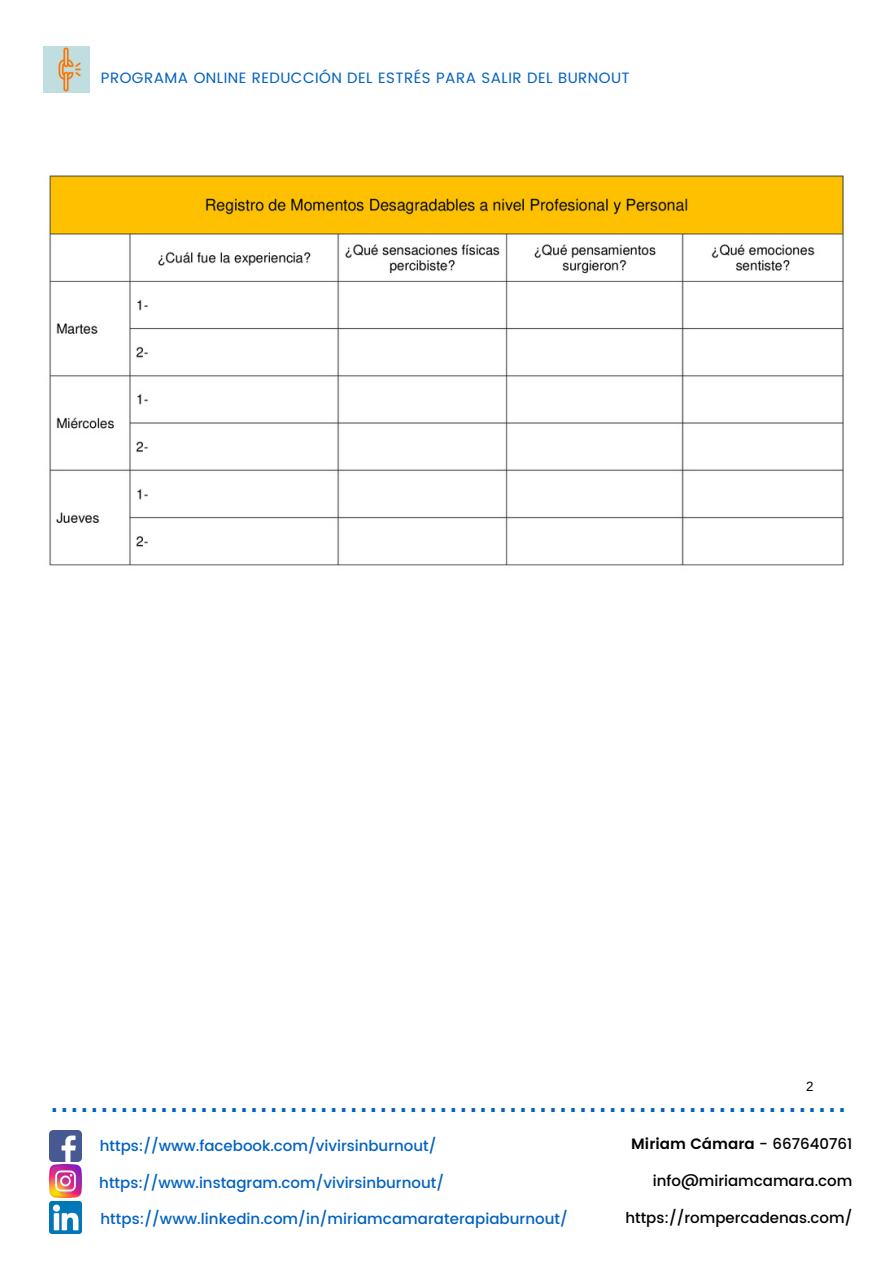
<style>
.page{position:relative;width:893px;height:1264px;background:#fff}
.page>*{position:absolute;margin:0;border:0;box-sizing:border-box;transform-origin:0 0}
.t1{font:36px "Arimo";color:#0061c2}
.t2{font:500 15px "Poppins";color:#0061c2}
.t3{font:15px "Poppins";letter-spacing:.03em;color:#0061c2}
.t4{font:500 15px "Poppins";color:#000}
.t5{font:600 15px "Poppins";color:#000}
.t6{font:13.35px "Arimo";color:#000}
.s1{font-weight:500}
</style>
<div class="page">
<img style="left:43px;top:47px;width:46px;height:46px">
<img style="left:50px;top:1130px;width:31px;height:31px">
<img style="left:50px;top:1201px;width:31px;height:32px">
<img style="left:49px;top:1164px;width:33px;height:33px">
<img style="left:49px;top:175px;width:795px;height:391px">
<p class="t3" style="left:101px;top:69px;width:530px">PROGRAMA ONLINE REDUCCIÓN DEL ESTRÉS PARA SALIR DEL BURNOUT</p>
<p class="t6" style="left:806px;top:1078px;width:9px">2</p>
<h1 class="t1" style="left:50px;top:1079px;width:799px">................................................................................</h1>
<p class="t2" style="left:100px;top:1136px;width:338px">https://www.facebook.com/vivirsinburnout/</p>
<p class="t2" style="left:99px;top:1174px;width:346px">https://www.instagram.com/vivirsinburnout/</p>
<p class="t2" style="left:100px;top:1209px;width:469px">https://www.linkedin.com/in/miriamcamaraterapiaburnout/</p>
<p class="t5" style="left:631px;top:1134px;width:222px">Miriam Cámara <span class="s1">- 667640761</span></p>
<p class="t4" style="left:652px;top:1171px;width:201px">info@miriamcamara.com</p>
<p class="t4" style="left:625px;top:1208px;width:228px">https://rompercadenas.com/</p>
</div>
